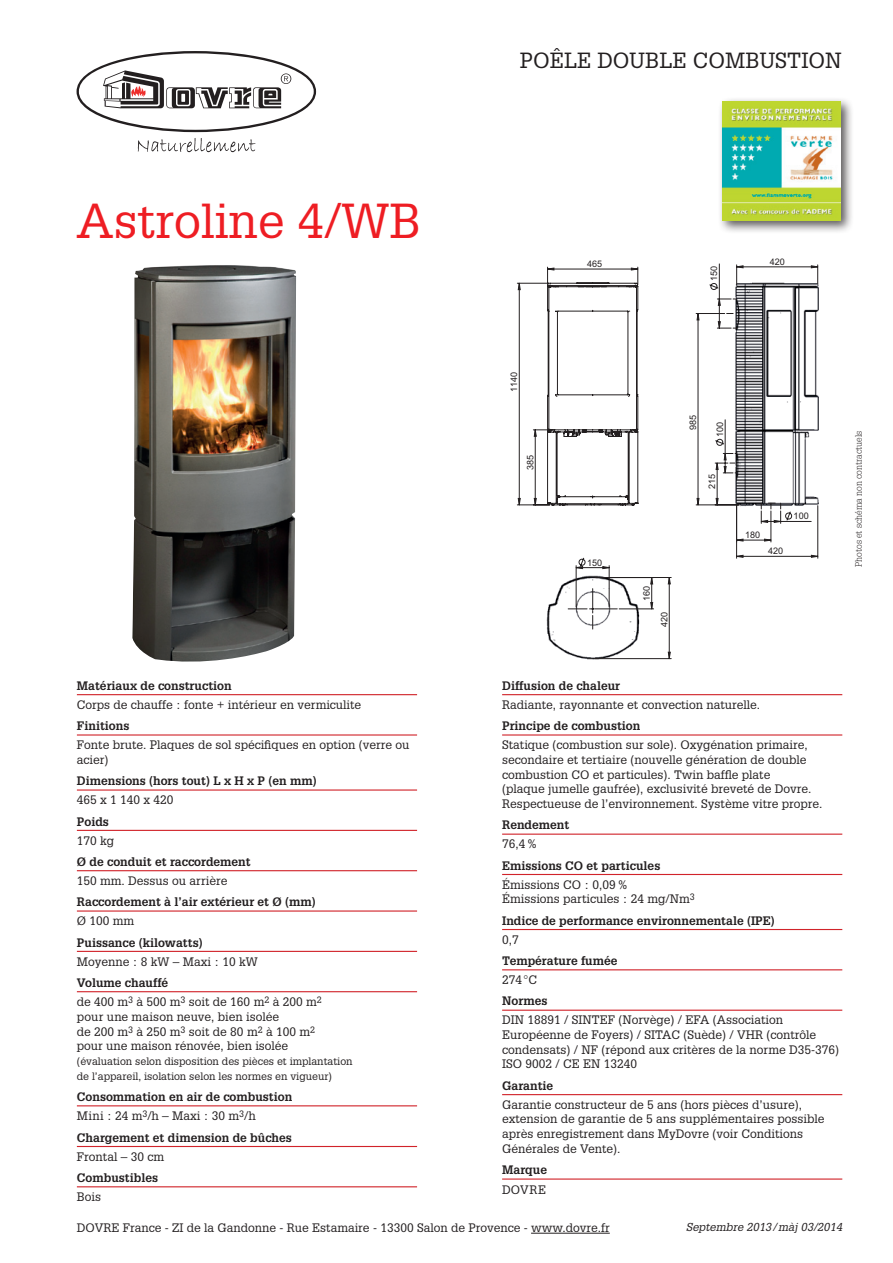
<style>
.page{position:relative;width:893px;height:1263px;background:#fff}
.page>*{position:absolute;margin:0;border:0;box-sizing:border-box;transform-origin:0 0}
.t1{font:48px "Glypha";color:#ee1d23}
.t2{font:21.45px "Glypha";color:#231f20}
.t3{font:12px/14.7px "Glypha";color:#231f20}
.t4{font:700 12px/19.2px "Glypha";color:#231f20}
.t5{font:italic 11.25px "Glypha";color:#231f20}
.t6{font:10.5px/14.7px "Glypha";color:#231f20}
.t7{font:9px "Arial";color:#231f20}
.t8{font:300 9px "Glypha";color:#231f20}
.s1{font-weight:700}
.s2{font-weight:400}
</style>
<div class="page">
<svg style="left:77px;top:51px;width:239px;height:81px"></svg>
<svg style="left:138px;top:138px;width:118px;height:14px"></svg>
<div style="left:718px;top:97px;width:136px;height:137px;background:#231f20;opacity:.75"></div>
<img style="left:722px;top:102px;width:119px;height:118px">
<hr style="left:531px;top:1233px;width:79px;height:1px;background:#231f20">
<hr style="left:502px;top:694px;width:340px;height:1px;background:#d1232a">
<hr style="left:502px;top:734px;width:340px;height:1px;background:#d1232a">
<hr style="left:502px;top:833px;width:340px;height:2px;background:#d1232a">
<hr style="left:502px;top:874px;width:340px;height:1px;background:#d1232a">
<hr style="left:502px;top:929px;width:340px;height:1px;background:#d1232a">
<hr style="left:502px;top:969px;width:340px;height:1px;background:#d1232a">
<hr style="left:502px;top:1010px;width:340px;height:1px;background:#d1232a">
<hr style="left:502px;top:1094px;width:340px;height:1px;background:#d1232a">
<hr style="left:502px;top:1178px;width:340px;height:1px;background:#d1232a">
<hr style="left:77px;top:694px;width:340px;height:1px;background:#d1232a">
<hr style="left:77px;top:734px;width:340px;height:1px;background:#d1232a">
<hr style="left:77px;top:789px;width:340px;height:2px;background:#d1232a">
<hr style="left:77px;top:830px;width:340px;height:1px;background:#d1232a">
<hr style="left:77px;top:870px;width:340px;height:1px;background:#d1232a">
<hr style="left:77px;top:910px;width:340px;height:1px;background:#d1232a">
<hr style="left:77px;top:951px;width:340px;height:1px;background:#d1232a">
<hr style="left:77px;top:991px;width:340px;height:1px;background:#d1232a">
<hr style="left:77px;top:1105px;width:340px;height:1px;background:#d1232a">
<hr style="left:77px;top:1146px;width:340px;height:1px;background:#d1232a">
<hr style="left:77px;top:1186px;width:340px;height:1px;background:#d1232a">
<img style="left:132px;top:265px;width:164px;height:397px">
<img style="left:587px;top:659px;width:64px;height:1px">
<hr style="left:719px;top:264px;width:1px;height:35px;background:#231f20">
<hr style="left:517px;top:283px;width:31px;height:1px;background:#231f20">
<hr style="left:517px;top:505px;width:33px;height:1px;background:#231f20">
<hr style="left:595px;top:658px;width:76px;height:1px;background:#231f20">
<svg style="left:637px;top:266px;width:181px;height:293px"></svg>
<svg style="left:518px;top:283px;width:152px;height:376px"></svg>
<svg style="left:533px;top:267px;width:105px;height:239px"></svg>
<h2 class="t2" style="left:520px;top:47px;width:324px">POÊLE DOUBLE COMBUSTION</h2>
<h1 class="t1" style="left:77px;top:192px;width:346px">Astroline 4/WB</h1>
<p class="t7" style="left:587px;top:258px;width:17px">465</p>
<p class="t7" style="left:770px;top:256px;width:17px">420</p>
<p class="t7" style="left:708px;top:281px;width:17px;rotate:-90deg">150</p>
<p class="t7" style="left:508px;top:392px;width:22px;rotate:-90deg">1140</p>
<p class="t7" style="left:524px;top:470px;width:17px;rotate:-90deg">385</p>
<p class="t7" style="left:587px;top:556px;width:17px">150</p>
<p class="t7" style="left:687px;top:430px;width:17px;rotate:-90deg">985</p>
<p class="t7" style="left:714px;top:437px;width:17px;rotate:-90deg">100</p>
<p class="t7" style="left:706px;top:489px;width:17px;rotate:-90deg">215</p>
<p class="t7" style="left:641px;top:601px;width:17px;rotate:-90deg">160</p>
<p class="t7" style="left:658px;top:627px;width:17px;rotate:-90deg">420</p>
<p class="t7" style="left:745px;top:529px;width:17px">180</p>
<p class="t7" style="left:768px;top:545px;width:17px">420</p>
<p class="t7" style="left:794px;top:510px;width:17px">100</p>
<p class="t8" style="left:854px;top:567px;width:137px;rotate:-90deg">Photos et schéma non contractuels</p>
<p class="t4" style="left:77px;top:676px;width:156px">Matériaux de construction</p>
<p class="t3" style="left:77px;top:697px;width:286px">Corps de chauffe : fonte + intérieur en vermiculite</p>
<p class="t4" style="left:77px;top:716px;width:54px">Finitions</p>
<p class="t3" style="left:77px;top:737px;width:334px">Fonte brute. Plaques de sol spécifiques en option (verre ou acier)</p>
<p class="t4" style="left:77px;top:771px;width:241px">Dimensions (hors tout) L x H x P (en mm)</p>
<p class="t3" style="left:77px;top:792px;width:98px">465 x 1 140 x 420</p>
<p class="t4" style="left:77px;top:811px;width:34px">Poids</p>
<p class="t3" style="left:77px;top:832px;width:39px">170 kg</p>
<p class="t4" style="left:77px;top:852px;width:175px">Ø de conduit et raccordement</p>
<p class="t3" style="left:77px;top:873px;width:152px">150 mm. Dessus ou arrière</p>
<p class="t4" style="left:77px;top:892px;width:240px">Raccordement à l’air extérieur et Ø (mm)</p>
<p class="t3" style="left:77px;top:913px;width:59px">Ø 100 mm</p>
<p class="t4" style="left:77px;top:932px;width:127px">Puissance (kilowatts)</p>
<p class="t3" style="left:77px;top:953px;width:182px">Moyenne : 8 kW – Maxi : 10 kW</p>
<p class="t3" style="left:77px;top:973px;width:246px;line-height:18.9px"><span class="s1">Volume chauffé<br></span>de 400 m<sup>3</sup> à 500 m<sup>3</sup> soit de 160 m<sup>2</sup> à 200 m<sup>2</sup></p>
<p class="t3" style="left:77px;top:1009px;width:240px">pour une maison neuve, bien isolée<br>de 200 m<sup>3</sup> à 250 m<sup>3</sup> soit de 80 m<sup>2</sup> à 100 m<sup>2 </sup>pour une maison rénovée, bien isolée</p>
<p class="t6" style="left:77px;top:1053px;width:277px">(évaluation selon disposition des pièces et implantation de l’appareil, isolation selon les normes en vigueur)</p>
<p class="t4" style="left:77px;top:1087px;width:217px">Consommation en air de combustion<br><span class="s2">Mini : 24 m</span><sup>3</sup><span class="s2">/h – Maxi : 30 m</span><sup>3</sup><span class="s2">/h</span></p>
<p class="t4" style="left:77px;top:1127px;width:216px">Chargement et dimension de bûches</p>
<p class="t3" style="left:77px;top:1149px;width:89px">Frontal – 30 cm</p>
<p class="t4" style="left:77px;top:1168px;width:83px">Combustibles</p>
<p class="t3" style="left:77px;top:1189px;width:26px">Bois</p>
<p class="t4" style="left:502px;top:676px;width:120px">Diffusion de chaleur</p>
<p class="t3" style="left:502px;top:697px;width:260px">Radiante, rayonnante et convection naturelle.</p>
<p class="t4" style="left:502px;top:716px;width:140px">Principe de combustion</p>
<p class="t3" style="left:502px;top:737px;width:322px">Statique (combustion sur sole). Oxygénation primaire, secondaire et tertiaire (nouvelle génération de double combustion CO et particules). Twin baffle plate<br>(plaque jumelle gaufrée), exclusivité breveté de Dovre.<br>Respectueuse de l’environnement. Système vitre propre.</p>
<p class="t4" style="left:502px;top:815px;width:69px">Rendement</p>
<p class="t3" style="left:502px;top:836px;width:37px">76,4%</p>
<p class="t4" style="left:502px;top:855px;width:160px">Emissions CO et particules</p>
<p class="t3" style="left:502px;top:877px;width:194px">Émissions CO : 0,09%<br>Émissions particules : 24 mg/Nm<sup>3</sup></p>
<p class="t4" style="left:502px;top:910px;width:274px">Indice de performance environnementale (IPE)</p>
<p class="t3" style="left:502px;top:932px;width:18px">0,7</p>
<p class="t4" style="left:502px;top:951px;width:117px">Température fumée</p>
<p class="t3" style="left:502px;top:972px;width:36px">274°C</p>
<p class="t4" style="left:502px;top:991px;width:47px">Normes</p>
<p class="t3" style="left:502px;top:1012px;width:338px">DIN 18891 / SINTEF (Norvège) / EFA (Association Européenne de Foyers) / SITAC (Suède) / VHR (contrôle condensats) / NF (répond aux critères de la norme D35-376)<br>ISO 9002 / CE EN 13240</p>
<p class="t4" style="left:502px;top:1075px;width:53px">Garantie</p>
<p class="t3" style="left:502px;top:1097px;width:324px">Garantie constructeur de 5 ans (hors pièces d’usure), extension de garantie de 5 ans supplémentaires possible après enregistrement dans MyDovre (voir Conditions Générales de Vente).</p>
<p class="t4" style="left:502px;top:1160px;width:46px">Marque</p>
<p class="t3" style="left:502px;top:1181px;width:45px">DOVRE</p>
<p class="t3" style="left:77px;top:1220px;width:534px">DOVRE France - ZI de la Gandonne - Rue Estamaire - 13300 Salon de Provence - www.dovre.fr</p>
<p class="t5" style="left:686px;top:1220px;width:158px">Septembre 2013/màj 03/2014</p>
</div>
